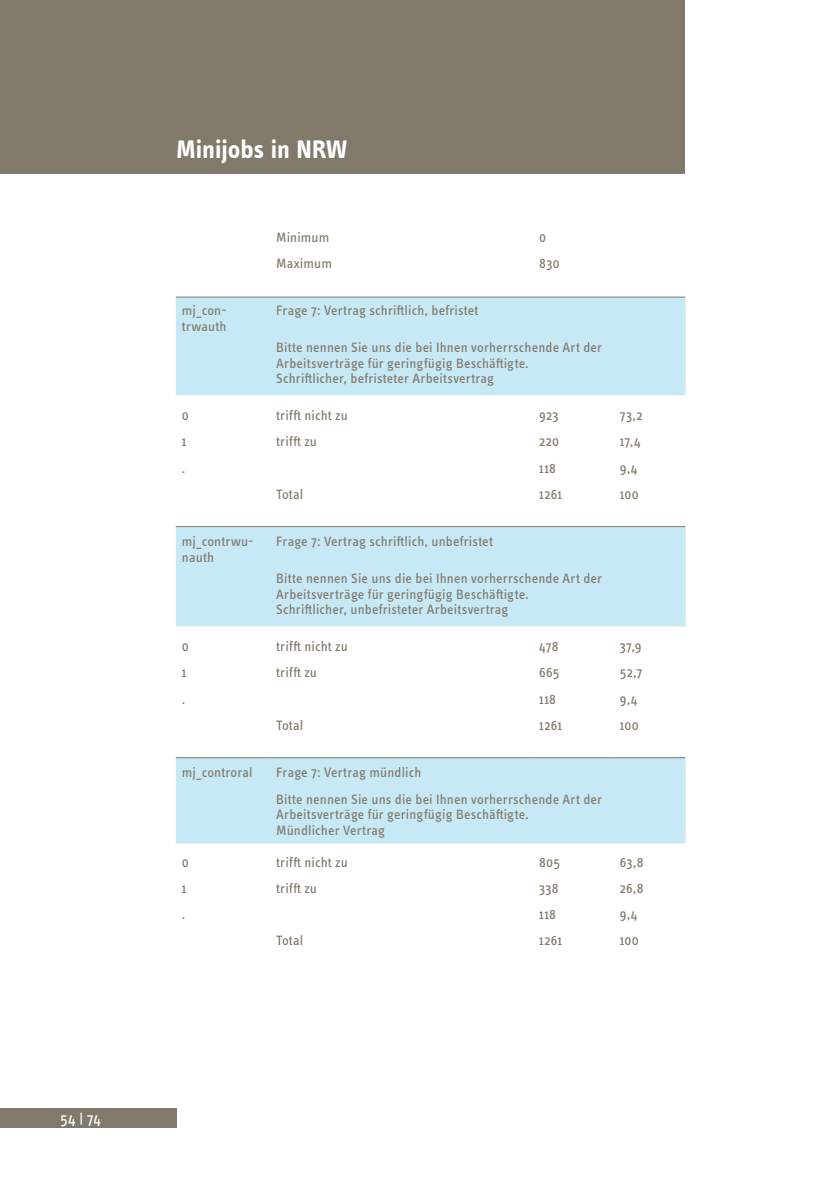
<style>
.page{position:relative;width:814px;height:1181px;background:#fff}
.page>*{position:absolute;margin:0;border:0;box-sizing:border-box;transform-origin:0 0}
.t1{font:700 26.25px "Info OT Text";color:#fff}
.t2{font:15.75px "Info OT Text";color:#fff}
.t3{font:14px/15.8px "Info OT Text";letter-spacing:.01em;color:#817a6b}
</style>
<div class="page">
<div style="left:0;top:0;width:685px;height:174px;background:#817a6b"></div>
<div style="left:0;top:1107px;width:176px;height:20px;background:#817a6b"></div>
<svg style="left:176px;top:298px;width:509px;height:545px;fill:#c7e9f6"></svg>
<hr style="left:176px;top:297px;width:94px;height:1px;background:#817a6b">
<hr style="left:270px;top:297px;width:263px;height:1px;background:#817a6b">
<hr style="left:533px;top:297px;width:80px;height:1px;background:#817a6b">
<hr style="left:613px;top:297px;width:72px;height:1px;background:#817a6b">
<hr style="left:176px;top:526px;width:94px;height:1px;background:#817a6b">
<hr style="left:270px;top:526px;width:263px;height:1px;background:#817a6b">
<hr style="left:533px;top:526px;width:80px;height:1px;background:#817a6b">
<hr style="left:613px;top:526px;width:72px;height:1px;background:#817a6b">
<hr style="left:176px;top:757px;width:94px;height:1px;background:#817a6b">
<hr style="left:270px;top:757px;width:263px;height:1px;background:#817a6b">
<hr style="left:533px;top:757px;width:80px;height:1px;background:#817a6b">
<hr style="left:613px;top:757px;width:72px;height:1px;background:#817a6b">
<p class="t2" style="left:60px;top:1109px;width:42px">54 | 74</p>
<h1 class="t1" style="left:176px;top:133px;width:172px">Minijobs in NRW</h1>
<p class="t3" style="left:276px;top:229px;width:55px">Minimum</p>
<p class="t3" style="left:539px;top:229px;width:8px">0</p>
<p class="t3" style="left:276px;top:255px;width:57px">Maximum</p>
<p class="t3" style="left:539px;top:255px;width:22px">830</p>
<p class="t3" style="left:182px;top:302px;width:46px">mj_con&shy;trwauth</p>
<p class="t3" style="left:276px;top:302px;width:204px">Frage 7: Vertrag schriftlich, befristet</p>
<p class="t3" style="left:276px;top:339px;width:327px">Bitte nennen Sie uns die bei Ihnen vorherrschende Art der<br>Arbeitsverträge für geringfügig Beschäftigte.<br>Schriftlicher, befristeter Arbeitsvertrag</p>
<p class="t3" style="left:182px;top:407px;width:8px">0</p>
<p class="t3" style="left:276px;top:407px;width:73px">trifft nicht zu</p>
<p class="t3" style="left:539px;top:407px;width:21px">923</p>
<p class="t3" style="left:619px;top:407px;width:24px">73,2</p>
<p class="t3" style="left:182px;top:433px;width:6px">1</p>
<p class="t3" style="left:276px;top:433px;width:42px">trifft zu</p>
<p class="t3" style="left:539px;top:433px;width:21px">220</p>
<p class="t3" style="left:619px;top:433px;width:22px">17,4</p>
<p class="t3" style="left:182px;top:460px;width:5px">.</p>
<p class="t3" style="left:539px;top:460px;width:18px">118</p>
<p class="t3" style="left:619px;top:460px;width:19px">9,4</p>
<p class="t3" style="left:276px;top:486px;width:29px">Total</p>
<p class="t3" style="left:539px;top:486px;width:24px">1261</p>
<p class="t3" style="left:619px;top:486px;width:21px">100</p>
<p class="t3" style="left:182px;top:533px;width:73px">mj_contrwu&shy;nauth</p>
<p class="t3" style="left:276px;top:533px;width:218px">Frage 7: Vertrag schriftlich, unbefristet</p>
<p class="t3" style="left:276px;top:570px;width:327px">Bitte nennen Sie uns die bei Ihnen vorherrschende Art der<br>Arbeitsverträge für geringfügig Beschäftigte.<br>Schriftlicher, unbefristeter Arbeitsvertrag</p>
<p class="t3" style="left:182px;top:638px;width:8px">0</p>
<p class="t3" style="left:276px;top:638px;width:73px">trifft nicht zu</p>
<p class="t3" style="left:539px;top:638px;width:21px">478</p>
<p class="t3" style="left:619px;top:638px;width:23px">37,9</p>
<p class="t3" style="left:182px;top:664px;width:6px">1</p>
<p class="t3" style="left:276px;top:664px;width:42px">trifft zu</p>
<p class="t3" style="left:539px;top:664px;width:22px">665</p>
<p class="t3" style="left:619px;top:664px;width:24px">52,7</p>
<p class="t3" style="left:182px;top:691px;width:5px">.</p>
<p class="t3" style="left:539px;top:691px;width:18px">118</p>
<p class="t3" style="left:619px;top:691px;width:19px">9,4</p>
<p class="t3" style="left:276px;top:717px;width:29px">Total</p>
<p class="t3" style="left:539px;top:717px;width:24px">1261</p>
<p class="t3" style="left:619px;top:717px;width:21px">100</p>
<p class="t3" style="left:182px;top:764px;width:72px">mj_controral</p>
<p class="t3" style="left:276px;top:759px;width:327px;line-height:26.2px">Frage 7: Vertrag mündlich<br>Bitte nennen Sie uns die bei Ihnen vorherrschende Art der</p>
<p class="t3" style="left:276px;top:806px;width:254px">Arbeitsverträge für geringfügig Beschäftigte.<br>Mündlicher Vertrag</p>
<p class="t3" style="left:182px;top:853px;width:8px">0</p>
<p class="t3" style="left:276px;top:853px;width:73px">trifft nicht zu</p>
<p class="t3" style="left:539px;top:853px;width:22px">805</p>
<p class="t3" style="left:619px;top:853px;width:25px">63,8</p>
<p class="t3" style="left:182px;top:880px;width:6px">1</p>
<p class="t3" style="left:276px;top:880px;width:42px">trifft zu</p>
<p class="t3" style="left:539px;top:880px;width:21px">338</p>
<p class="t3" style="left:619px;top:880px;width:25px">26,8</p>
<p class="t3" style="left:182px;top:906px;width:5px">.</p>
<p class="t3" style="left:539px;top:906px;width:18px">118</p>
<p class="t3" style="left:619px;top:906px;width:19px">9,4</p>
<p class="t3" style="left:276px;top:932px;width:29px">Total</p>
<p class="t3" style="left:539px;top:932px;width:24px">1261</p>
<p class="t3" style="left:619px;top:932px;width:21px">100</p>
</div>
